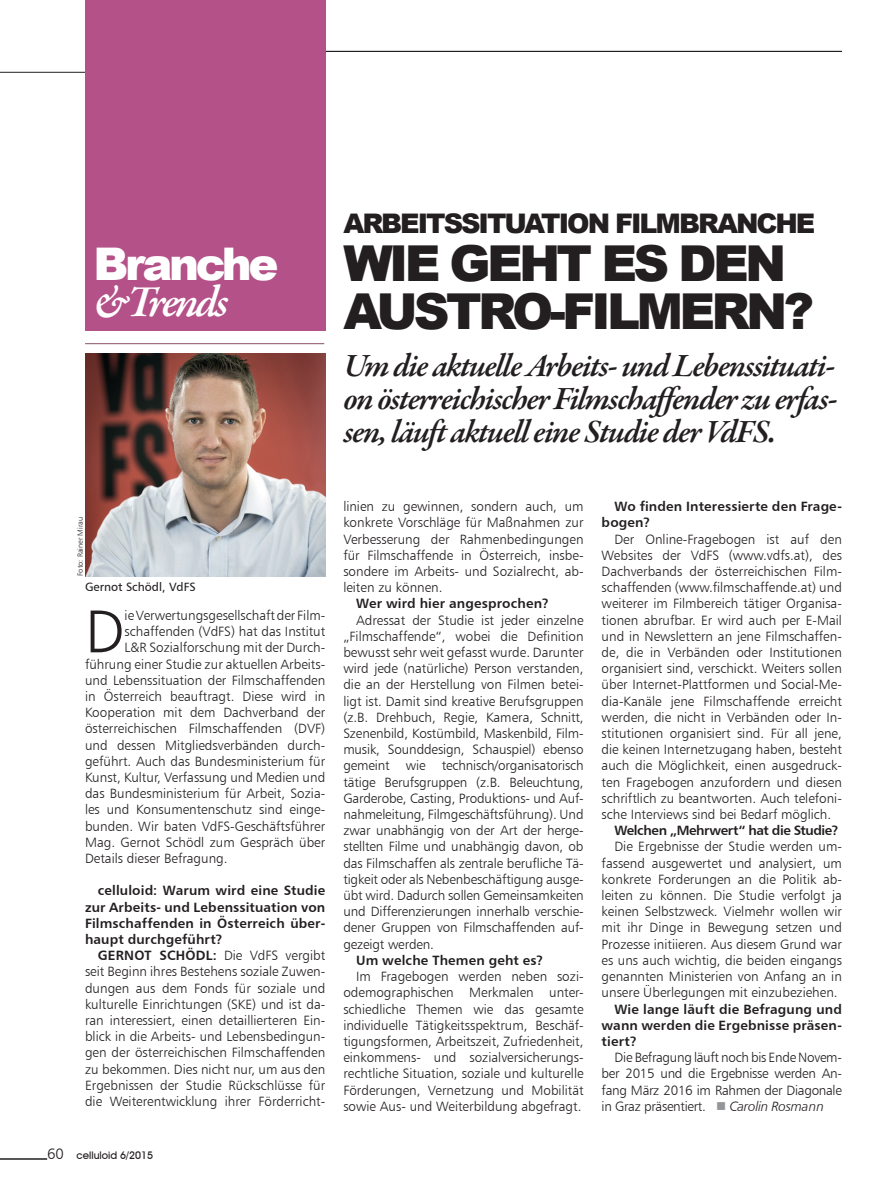
<style>
.page{position:relative;width:893px;height:1191px;background:#fff}
.page>*{position:absolute;margin:0;border:0;box-sizing:border-box;transform-origin:0 0}
.t1{font:60.15px "Humanist 777 BT Light B";color:#231f20}
.t2{font:900 49.5px/48px "Arial";letter-spacing:-.075em;color:#231f20}
.t3{font:900 45px "Arial";color:#fff}
.t4{font:italic 600 45px "Garamond Premr Pro";letter-spacing:-.075em;color:#fff}
.t5{font:italic 600 33px/33px "Garamond Premr Pro";letter-spacing:-.04em;color:#231f20;text-align:justify}
.t6{font:900 27px "Arial";letter-spacing:-.075em;color:#231f20}
.t7{font:13.5px/16.2px "Humanist 777 BT Light B";color:#231f20;text-align:justify}
.t8{font:13.5px/16.2px "Humanist 777 BT Bold B";letter-spacing:.01em;color:#231f20;text-align:justify}
.t9{font:13.5px "Humanist 777 BT Bold B";letter-spacing:-.03em;color:#231f20}
.t10{font:12px "Humanist 777 BT Roman B";color:#231f20}
.t11{font:500 10.5px "Avant Garde IT Cby BT";color:#231f20}
.t12{font:7.5px "Humanist 777 BT Light B";color:#231f20}
.s1{font-family:"Humanist 777 BT Bold B"}
.s2{font-family:"Humanist 777 BT Light B";font-weight:400;font-size:15px}
.s3{color:#939598}
.s4{font-family:"Humanist 777 BT Light Italic B"}
</style>
<div class="page">
<hr style="left:208px;top:51px;width:634px;height:1px;background:#231f20">
<hr style="left:0;top:1158px;width:47px;height:1px;background:#231f20">
<hr style="left:0;top:72px;width:91px;height:1px;background:#231f20">
<div style="left:85px;top:0;width:240px;height:330px;background:#b45188"></div>
<hr style="left:85px;top:343px;width:239px;height:1px;background:#8a4f68">
<img style="left:85px;top:353px;width:240px;height:224px">
<h3 class="t3" style="left:94px;top:231px;width:186px">BRANCHE</h3>
<h3 class="t4" style="left:94px;top:274px;width:137px">&amp;Trends</h3>
<h3 class="t6" style="left:343px;top:204px;width:474px">ARBEITSSITUATION FILMBRANCHE</h3>
<h2 class="t2" style="left:343px;top:238px;width:472px">WIE GEHT ES DEN<br>AUSTRO-FILMERN?</h2>
<h3 class="t5" style="left:343px;top:350px;width:496px">Um die aktuelle Arbeits- und Lebenssituati&shy;on österreichischer Filmschaffender zu erfas&shy;sen, läuftaktuell eine Studie der VdFS.</h3>
<p class="t12" style="left:76px;top:576px;width:60px;rotate:-90deg">Foto: Rainer Mirau</p>
<p class="t10" style="left:85px;top:579px;width:112px">Gernot Schödl, VdFS</p>
<h1 class="t1" style="left:85px;top:594px;width:41px">D</h1>
<p class="t7" style="left:125px;top:607px;width:202px">ie Verwertungsgesellschaft der Film-</p>
<p class="t7" style="left:125px;top:623px;width:202px">schaffenden (VdFS) hat das Institut</p>
<p class="t7" style="left:125px;top:639px;width:202px">L&amp;R Sozialforschung mit der Durch-</p>
<p class="t7" style="left:85px;top:655px;width:242px">führung einer Studie zur aktuellen Arbeits-</p>
<p class="t7" style="left:85px;top:671px;width:242px">und Lebenssituation der Filmschaffenden</p>
<p class="t7" style="left:85px;top:688px;width:242px">in Österreich beauftragt. Diese wird in</p>
<p class="t7" style="left:85px;top:704px;width:242px">Kooperation mit dem Dachverband der</p>
<p class="t7" style="left:85px;top:720px;width:242px">österreichischen Filmschaffenden (DVF)</p>
<p class="t7" style="left:85px;top:736px;width:242px">und dessen Mitgliedsverbänden durch-</p>
<p class="t7" style="left:85px;top:752px;width:242px">geführt. Auch das Bundesministerium für</p>
<p class="t7" style="left:85px;top:769px;width:242px">Kunst, Kultur, Verfassung und Medien und</p>
<p class="t7" style="left:85px;top:785px;width:242px">das Bundesministerium für Arbeit, Sozia-</p>
<p class="t7" style="left:85px;top:801px;width:242px">les und Konsumentenschutz sind einge-</p>
<p class="t7" style="left:85px;top:817px;width:242px">bunden. Wir baten VdFS-Geschäftsführer</p>
<p class="t7" style="left:85px;top:833px;width:242px">Mag. Gernot Schödl zum Gespräch über</p>
<p class="t7" style="left:85px;top:850px;width:144px">Details dieser Befragung.</p>
<p class="t8" style="left:85px;top:882px;width:242px;text-indent:13px">celluloid: Warum wird eine Studie zur Arbeits- und Lebenssituation von Filmschaffenden in Österreich über&shy;haupt durchgeführt?</p>
<p class="t7" style="left:85px;top:947px;width:242px;text-indent:13px"><span class="s1">Gernot Schödl:</span> Die VdFS vergibt seit Beginn ihres Bestehens soziale Zuwen&shy;dungen aus dem Fonds für soziale und kulturelle Einrichtungen (SKE) und ist da&shy;ran interessiert, einen detaillierteren Ein&shy;blick in die Arbeits- und Lebensbedingun&shy;gen der österreichischen Filmschaffenden zu bekommen. Dies nicht nur, um aus den Ergebnissen der Studie Rückschlüsse für die Weiterentwicklung ihrer Förderricht-</p>
<p class="t11" style="left:47px;top:1148px;width:108px"><span class="s2">60</span> celluloid 6/2015</p>
<p class="t7" style="left:343px;top:498px;width:242px">linien zu gewinnen, sondern auch, um konkrete Vorschläge für Maßnahmen zur Verbesserung der Rahmenbedingungen für Filmschaffende in Österreich, insbe&shy;sondere im Arbeits- und Sozialrecht, ab&shy;leiten zu können.</p>
<p class="t8" style="left:356px;top:595px;width:194px">Wer wird hier angesprochen?</p>
<p class="t7" style="left:343px;top:611px;width:242px;text-indent:13px">Adressat der Studie ist jeder einzelne „Filmschaffende“, wobei die Definition bewusst sehr weit gefasst wurde. Darunter wird jede (natürliche) Person verstanden, die an der Herstellung von Filmen betei&shy;ligt ist. Damit sind kreative Berufsgruppen (z.B. Drehbuch, Regie, Kamera, Schnitt, Szenenbild, Kostümbild, Maskenbild, Film&shy;musik, Sounddesign, Schauspiel) ebenso gemeint wie technisch/organisatorisch tätige Berufsgruppen (z.B. Beleuchtung, Garderobe, Casting, Produktions- und Auf&shy;nahmeleitung, Filmgeschäftsführung). Und zwar unabhängig von der Art der herge&shy;stellten Filme und unabhängig davon, ob das Filmschaffen als zentrale berufliche Tä&shy;tigkeit oder als Nebenbeschäftigung ausge&shy;übt wird. Dadurch sollen Gemeinsamkeiten und Differenzierungen innerhalb verschie&shy;dener Gruppen von Filmschaffenden auf&shy;gezeigt werden.</p>
<p class="t8" style="left:356px;top:951px;width:189px">Um welche Themen geht es?</p>
<p class="t7" style="left:343px;top:968px;width:242px;text-indent:13px">Im Fragebogen werden neben sozi&shy;odemographischen Merkmalen unter&shy;schiedliche Themen wie das gesamte individuelle Tätigkeitsspektrum, Beschäf&shy;tigungsformen, Arbeitszeit, Zufriedenheit, einkommens- und sozialversicherungs&shy;rechtliche Situation, soziale und kulturelle Förderungen, Vernetzung und Mobilität sowie Aus- und Weiterbildung abgefragt.</p>
<p class="t8" style="left:602px;top:498px;width:242px;text-indent:13px">Wo finden Interessierte den Frage&shy;bogen?</p>
<p class="t7" style="left:602px;top:530px;width:242px;text-indent:13px">Der Online-Fragebogen ist auf den Websites der VdFS (www.vdfs.at), des Dachverbands der österreichischen Film&shy;schaffenden (www.filmschaffende.at) und weiterer im Filmbereich tätiger Organisa&shy;tionen abrufbar. Er wird auch per E-Mail und in Newslettern an jene Filmschaffen&shy;de, die in Verbänden oder Institutionen organisiert sind, verschickt. Weiters sollen über Internet-Plattformen und Social-Me&shy;dia-Kanäle jene Filmschaffende erreicht werden, die nicht in Verbänden oder In&shy;stitutionen organisiert sind. Für all jene, die keinen Internetzugang haben, besteht auch die Möglichkeit, einen ausgedruck&shy;ten Fragebogen anzufordern und diesen schriftlich zu beantworten. Auch telefoni&shy;sche Interviews sind bei Bedarf möglich.</p>
<p class="t9" style="left:614px;top:822px;width:226px">Welchen „Mehrwert“ hat die Studie?</p>
<p class="t7" style="left:602px;top:838px;width:242px;text-indent:13px">Die Ergebnisse der Studie werden um&shy;fassend ausgewertet und analysiert, um konkrete Forderungen an die Politik ab&shy;leiten zu können. Die Studie verfolgt ja keinen Selbstzweck. Vielmehr wollen wir mit ihr Dinge in Bewegung setzen und Prozesse initiieren. Aus diesem Grund war es uns auch wichtig, die beiden eingangs genannten Ministerien von Anfang an in unsere Überlegungen mit einzubeziehen.</p>
<p class="t8" style="left:602px;top:1000px;width:242px;text-indent:13px">Wie lange läuft die Befragung und wann werden die Ergebnisse präsen&shy;tiert?</p>
<p class="t7" style="left:602px;top:1049px;width:242px;text-indent:13px">Die Befragung läuft noch bis Ende Novem&shy;ber 2015 und die Ergebnisse werden An&shy;fang März 2016 im Rahmen der Diagonale in Graz präsentiert. <span class="s3">■</span> <span class="s4">Carolin Rosmann</span></p>
</div>
